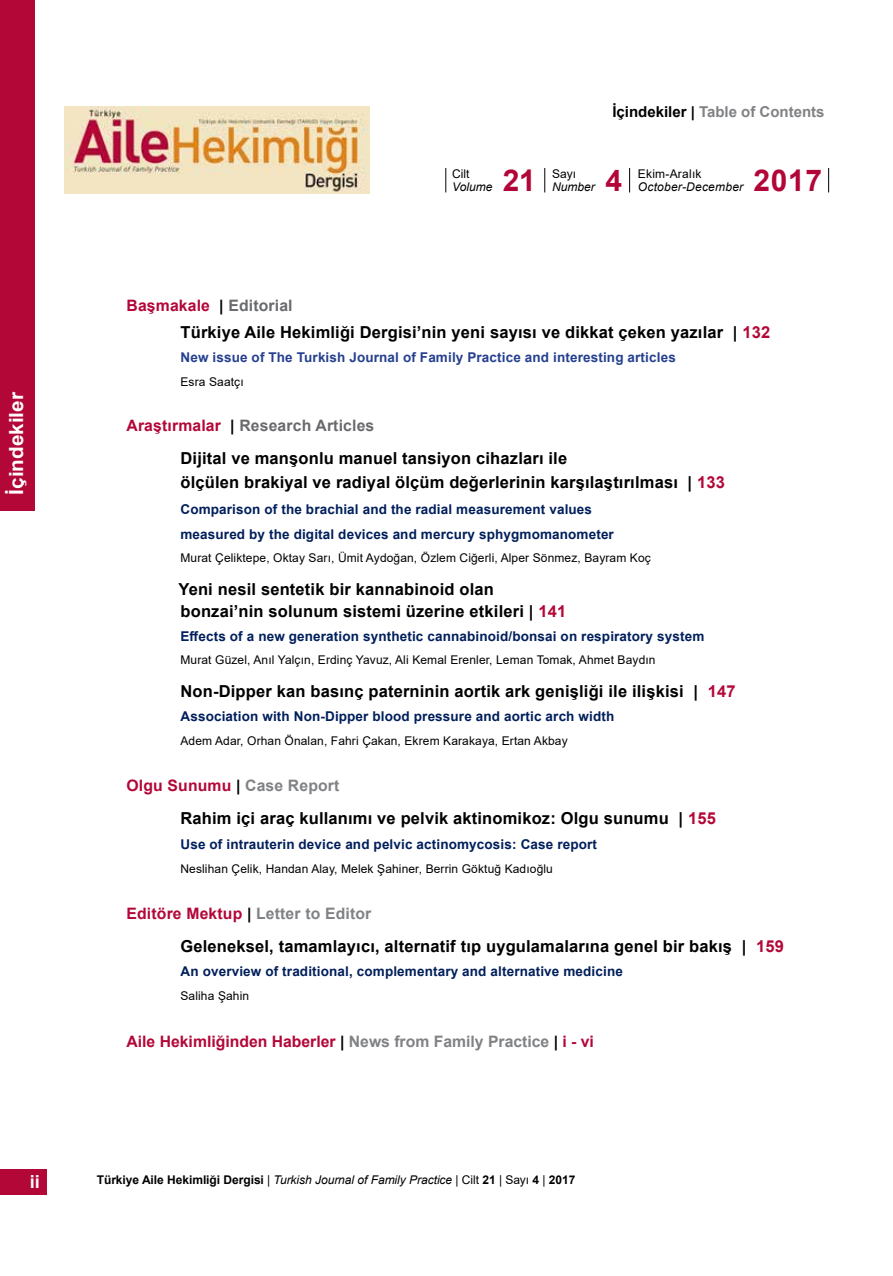
<style>
.page{position:relative;width:893px;height:1276px;background:#fff}
.page>*{position:absolute;margin:0;border:0;box-sizing:border-box;transform-origin:0 0}
.t1{font:700 30px "Arial";letter-spacing:.02em;color:#b20638}
.t2{font:700 19.5px "Arial";color:#fff;scale:1.06 1}
.t3{font:700 18px "Arial";color:#fff}
.t4{font:700 16.5px/24px "Arial";letter-spacing:.01em;color:#000}
.t5{font:700 15.75px "Arial";color:#b30738}
.t6{font:700 15.75px "Arial";letter-spacing:.01em;color:#696a6d}
.t7{font:700 15.75px "Arial";letter-spacing:.01em;color:#808285}
.t8{font:700 15px "Arial";color:#808285}
.t9{font:700 13.5px/25.5px "Arial";letter-spacing:.01em;color:#001f5b}
.t10{font:700 13.5px "Arial";letter-spacing:.01em;color:#25408f}
.t11{font:12px "Arial";letter-spacing:.01em;color:#000}
.t12{font:700 12px "Arial";letter-spacing:-.005em;color:#000}
.t13{font:italic 12px "Arial";letter-spacing:.02em;color:#000}
.s1{color:#000}
.s2{color:#696a6d}
.s3{color:#b30738}
.s4{color:#808285}
.s5{font-weight:400}
.s6{font-weight:400;font-style:italic}
</style>
<div class="page">
<img style="left:64px;top:106px;width:305px;height:87px">
<div style="left:0;top:0;width:34px;height:510px;background:#b30738"></div>
<div style="left:0;top:1169px;width:47px;height:26px;background:#b30738"></div>
<svg style="left:445px;top:168px;width:1px;height:24px"></svg>
<svg style="left:544px;top:168px;width:1px;height:24px"></svg>
<svg style="left:629px;top:168px;width:1px;height:24px"></svg>
<svg style="left:828px;top:168px;width:1px;height:24px"></svg>
<p class="t2" style="left:3px;top:495px;width:98px;rotate:-90deg">İçindekiler</p>
<p class="t8" style="left:612px;top:101px;width:214px"><span class="s1">İçindekiler |</span> Table of Contents</p>
<p class="t11" style="left:452px;top:165px;width:19px">Cilt</p>
<p class="t13" style="left:452px;top:179px;width:42px">Volume</p>
<h1 class="t1" style="left:503px;top:160px;width:35px">21</h1>
<p class="t11" style="left:552px;top:165px;width:26px">Sayı</p>
<p class="t13" style="left:552px;top:179px;width:44px">Number</p>
<h1 class="t1" style="left:605px;top:160px;width:18px">4</h1>
<p class="t11" style="left:638px;top:165px;width:65px">Ekim-Aralık</p>
<p class="t13" style="left:638px;top:179px;width:107px">October-December</p>
<h1 class="t1" style="left:754px;top:160px;width:70px">2017</h1>
<p class="t5" style="left:126px;top:295px;width:168px">Başmakale <span class="s1">|</span> <span class="s2">Editorial</span></p>
<p class="t4" style="left:180px;top:321px;width:591px">Türkiye Aile Hekimliği Dergisi’nin yeni sayısı ve dikkat çeken yazılar | <span class="s3">132</span></p>
<p class="t10" style="left:180px;top:348px;width:497px">New issue of The Turkish Journal of Family Practice and interesting articles</p>
<p class="t11" style="left:180px;top:374px;width:65px">Esra Saatçı</p>
<p class="t6" style="left:126px;top:415px;width:249px"><span class="s3">Araştırmalar</span> <span class="s1">|</span> Research Articles</p>
<p class="t4" style="left:180px;top:447px;width:546px">Dijital ve manşonlu manuel tansiyon cihazları ile<br>ölçülen brakiyal ve radiyal ölçüm değerlerinin karşılaştırılması | <span class="s3">133</span></p>
<p class="t9" style="left:180px;top:496px;width:435px">Comparison of the brachial and the radial measurement values measured by the digital devices and mercury sphygmomanometer</p>
<p class="t11" style="left:180px;top:549px;width:472px">Murat Çeliktepe, Oktay Sarı, Ümit Aydoğan, Özlem Ciğerli, Alper Sönmez, Bayram Koç</p>
<p class="t4" style="left:178px;top:578px;width:389px;line-height:22.5px">Yeni nesil sentetik bir kannabinoid olan bonzai’nin solunum sistemi üzerine etkileri | <span class="s3">141</span></p>
<p class="t9" style="left:180px;top:624px;width:525px">Effects of a new generation synthetic cannabinoid/bonsai on respiratory system</p>
<p class="t11" style="left:180px;top:651px;width:477px">Murat Güzel, Anıl Yalçın, Erdinç Yavuz, Ali Kemal Erenler, Leman Tomak, Ahmet Baydın</p>
<p class="t4" style="left:180px;top:679px;width:556px">Non-Dipper kan basınç paterninin aortik ark genişliği ile ilişkisi | <span class="s3">147</span></p>
<p class="t9" style="left:180px;top:703px;width:435px">Association with Non-Dipper blood pressure and aortic arch width</p>
<p class="t11" style="left:180px;top:732px;width:389px">Adem Adar, Orhan Önalan, Fahri Çakan, Ekrem Karakaya, Ertan Akbay</p>
<p class="t5" style="left:126px;top:775px;width:214px">Olgu Sunumu <span class="s1">|</span> <span class="s4">Case Report</span></p>
<p class="t4" style="left:180px;top:807px;width:537px">Rahim içi araç kullanımı ve pelvik aktinomikoz: Olgu sunumu | <span class="s3">155</span></p>
<p class="t9" style="left:180px;top:831px;width:418px">Use of intrauterin device and pelvic actinomycosis: Case report</p>
<p class="t11" style="left:180px;top:860px;width:374px">Neslihan Çelik, Handan Alay, Melek Şahiner, Berrin Göktuğ Kadıoğlu</p>
<p class="t7" style="left:126px;top:902px;width:246px"><span class="s3">Editöre Mektup</span> <span class="s1">|</span> Letter to Editor</p>
<p class="t4" style="left:180px;top:934px;width:605px">Geleneksel, tamamlayıcı, alternatif tıp uygulamalarına genel bir bakış | <span class="s3">159</span></p>
<p class="t9" style="left:180px;top:958px;width:444px">An overview of traditional, complementary and alternative medicine</p>
<p class="t11" style="left:180px;top:987px;width:70px">Saliha Şahin</p>
<p class="t5" style="left:126px;top:1030px;width:469px">Aile Hekimliğinden Haberler <span class="s1">|</span> <span class="s4">News from Family Practice</span> <span class="s1">|</span> i - vi</p>
<p class="t3" style="left:30px;top:1169px;width:12px">ii</p>
<p class="t12" style="left:97px;top:1171px;width:480px">Türkiye Aile Hekimliği Dergisi <span class="s5">|</span> <span class="s6">Turkish Journal of Family Practice</span> <span class="s5">| Cilt</span> 21 <span class="s5">| Sayı</span> 4 <span class="s5">|</span> 2017</p>
</div>
